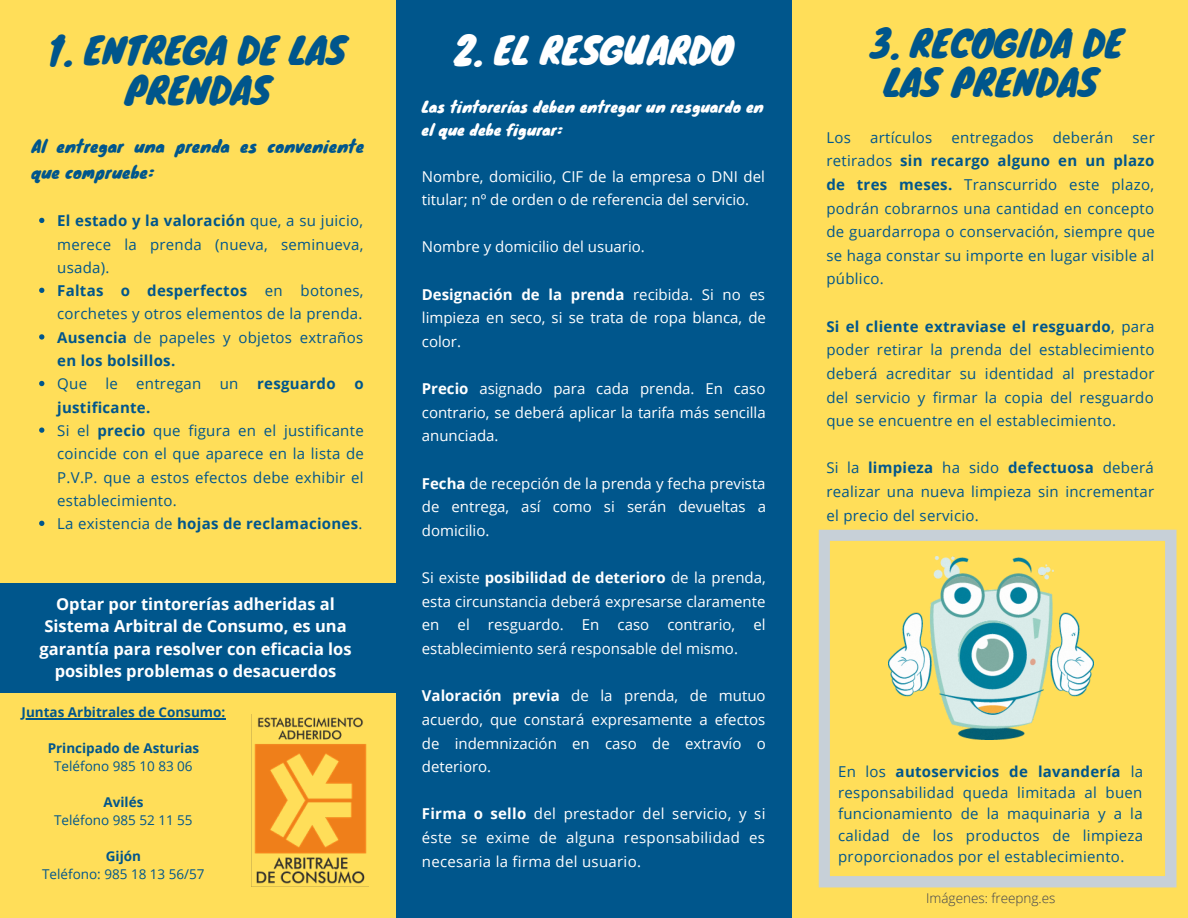
<style>
.page{position:relative;width:1188px;height:918px;background:#ffde59}
.page>*{position:absolute;margin:0;border:0;box-sizing:border-box;transform-origin:0 0}
.t1{font:36px/39.3px "Knewave";color:#00568c;text-align:center}
.t2{font:36px "Knewave";color:#fff}
.t3{font:700 16.5px/22.5px "Open Sans";color:#fff;text-align:center}
.t4{font:16.5px/25.3px "Knewave";letter-spacing:.02em;color:#00568c}
.t5{font:15px/23.7px "Open Sans";letter-spacing:.02em;color:#00568c;text-align:justify}
.t6{font:15px/23.7px "Open Sans";color:#fff;text-align:justify}
.t7{font:700 15px "Open Sans";letter-spacing:.02em;color:#00568c}
.t8{font:15px/23.7px "Knewave";letter-spacing:.02em;color:#fff}
.t9{font:700 13.5px "Open Sans";color:#00568c}
.t10{font:13.5px "Open Sans";color:#00568c}
.t11{font:300 13.5px "Open Sans";color:#3e424f}
.s1{font-weight:700}
.s2{font-weight:400}
</style>
<div class="page">
<div style="left:396px;top:0;width:396px;height:918px;background:#00568c"></div>
<div style="left:0;top:584px;width:396px;height:109px;background:#00568c"></div>
<svg style="left:819px;top:530px;width:358px;height:357px"></svg>
<img style="left:888px;top:557px;width:205px;height:183px">
<img style="left:252px;top:717px;width:117px;height:170px">
<svg style="left:39px;top:218px;width:5px;height:5px"></svg>
<svg style="left:39px;top:288px;width:5px;height:5px"></svg>
<svg style="left:39px;top:334px;width:5px;height:6px"></svg>
<svg style="left:39px;top:381px;width:5px;height:5px"></svg>
<svg style="left:39px;top:427px;width:5px;height:6px"></svg>
<svg style="left:39px;top:521px;width:5px;height:5px"></svg>
<hr style="left:22px;top:718px;width:203px;height:1px;background:#00568c">
<p class="t1" style="left:50px;top:30px;width:298px">1. ENTREGA DE LAS<br>PRENDAS</p>
<p class="t4" style="left:32px;top:133px;width:334px">Al entregar una prenda es conveniente que compruebe:</p>
<p class="t5" style="left:57px;top:209px;width:308px;line-height:23.2px"><span class="s1">El estado y la valoración</span> que, a su juicio, merece la prenda (nueva, seminueva, usada).</p>
<p class="t5" style="left:57px;top:279px;width:308px;line-height:23.2px"><span class="s1">Faltas o desperfectos</span> en botones, corchetes y otros elementos de la prenda.</p>
<p class="t5" style="left:57px;top:325px;width:308px;line-height:23.2px"><span class="s1">Ausencia</span> de papeles y objetos extraños <span class="s1">en los bolsillos.</span></p>
<p class="t5" style="left:57px;top:372px;width:183px">Que le entregan un</p>
<p class="t7" style="left:257px;top:373px;width:80px">resguardo</p>
<p class="t7" style="left:354px;top:373px;width:11px">o</p>
<p class="t7" style="left:57px;top:397px;width:95px">justificante.</p>
<p class="t5" style="left:57px;top:419px;width:308px;line-height:23.2px">Si el <span class="s1">precio</span> que figura en el justificante coincide con el que aparece en la lista de P.V.P. que a estos efectos debe exhibir el establecimiento.</p>
<p class="t7" style="left:57px;top:513px;width:307px"><span class="s2">La existencia de</span> hojas de reclamaciones<span class="s2">.</span></p>
<p class="t3" style="left:39px;top:592px;width:314px">Optar por tintorerías adheridas al Sistema Arbitral de Consumo, es una garantía para resolver con eficacia los posibles problemas o desacuerdos</p>
<p class="t9" style="left:22px;top:703px;width:205px">Juntas Arbitrales de Consumo:</p>
<p class="t9" style="left:48px;top:739px;width:153px">Principado de Asturias</p>
<p class="t10" style="left:54px;top:757px;width:140px">Teléfono 985 10 83 06</p>
<p class="t9" style="left:104px;top:793px;width:41px">Avilés</p>
<p class="t10" style="left:54px;top:811px;width:140px">Teléfono 985 52 11 55</p>
<p class="t9" style="left:106px;top:847px;width:37px">Gijón</p>
<p class="t10" style="left:42px;top:865px;width:164px">Teléfono: 985 18 13 56/57</p>
<p class="t2" style="left:454px;top:21px;width:281px">2. EL RESGUARDO</p>
<p class="t8" style="left:422px;top:94px;width:343px">Las tintorerías deben entregar un resguardo en el que debe figurar:</p>
<p class="t6" style="left:422px;top:164px;width:345px">Nombre, domicilio, CIF de la empresa o DNI del titular; nº de orden o de referencia del servicio.</p>
<p class="t6" style="left:422px;top:235px;width:224px">Nombre y domicilio del usuario.</p>
<p class="t6" style="left:422px;top:282px;width:346px"><span class="s1">Designación de la prenda</span> recibida. Si no es limpieza en seco, si se trata de ropa blanca, de color.</p>
<p class="t6" style="left:422px;top:376px;width:345px"><span class="s1">Precio</span> asignado para cada prenda. En caso contrario, se deberá aplicar la tarifa más sencilla anunciada.</p>
<p class="t6" style="left:422px;top:471px;width:346px"><span class="s1">Fecha</span> de recepción de la prenda y fecha prevista de entrega, así como si serán devueltas a domicilio.</p>
<p class="t6" style="left:422px;top:565px;width:345px">Si existe <span class="s1">posibilidad de deterioro</span> de la prenda, esta circunstancia deberá expresarse claramente en el resguardo. En caso contrario, el establecimiento será responsable del mismo.</p>
<p class="t6" style="left:422px;top:684px;width:346px"><span class="s1">Valoración previa</span> de la prenda, de mutuo acuerdo, que constará expresamente a efectos de indemnización en caso de extravío o deterioro.</p>
<p class="t6" style="left:422px;top:802px;width:345px"><span class="s1">Firma o sello</span> del prestador del servicio, y si éste se exime de alguna responsabilidad es necesaria la firma del usuario.</p>
<p class="t1" style="left:869px;top:22px;width:256px">3. RECOGIDA DE<br>LAS PRENDAS</p>
<p class="t5" style="left:826px;top:125px;width:26px">Los</p>
<p class="t5" style="left:870px;top:125px;width:64px">artículos</p>
<p class="t5" style="left:952px;top:125px;width:84px">entregados</p>
<p class="t5" style="left:1053px;top:125px;width:62px">deberán</p>
<p class="t5" style="left:826px;top:125px;width:330px;text-indent:306px">ser retirados <span class="s1">sin recargo alguno en un plazo de tres meses.</span> Transcurrido este plazo, podrán cobrarnos una cantidad en concepto de guardarropa o conservación, siempre que se haga constar su importe en lugar visible al público.</p>
<p class="t5" style="left:826px;top:314px;width:330px"><span class="s1">Si el cliente extraviase el resguardo</span>, para poder retirar la prenda del establecimiento deberá acreditar su identidad al prestador del servicio y firmar la copia del resguardo que se encuentre en el establecimiento.</p>
<p class="t5" style="left:826px;top:456px;width:329px">Si la <span class="s1">limpieza</span> ha sido <span class="s1">defectuosa</span> deberá realizar una nueva limpieza sin incrementar el precio del servicio.</p>
<p class="t5" style="left:838px;top:760px;width:307px;line-height:21.3px">En los <span class="s1">autoservicios de lavandería</span> la responsabilidad queda limitada al buen funcionamiento de la maquinaria y a la calidad de los productos de limpieza proporcionados por el establecimiento.</p>
<p class="t11" style="left:926px;top:889px;width:131px">Imágenes: freepng.es</p>
</div>
